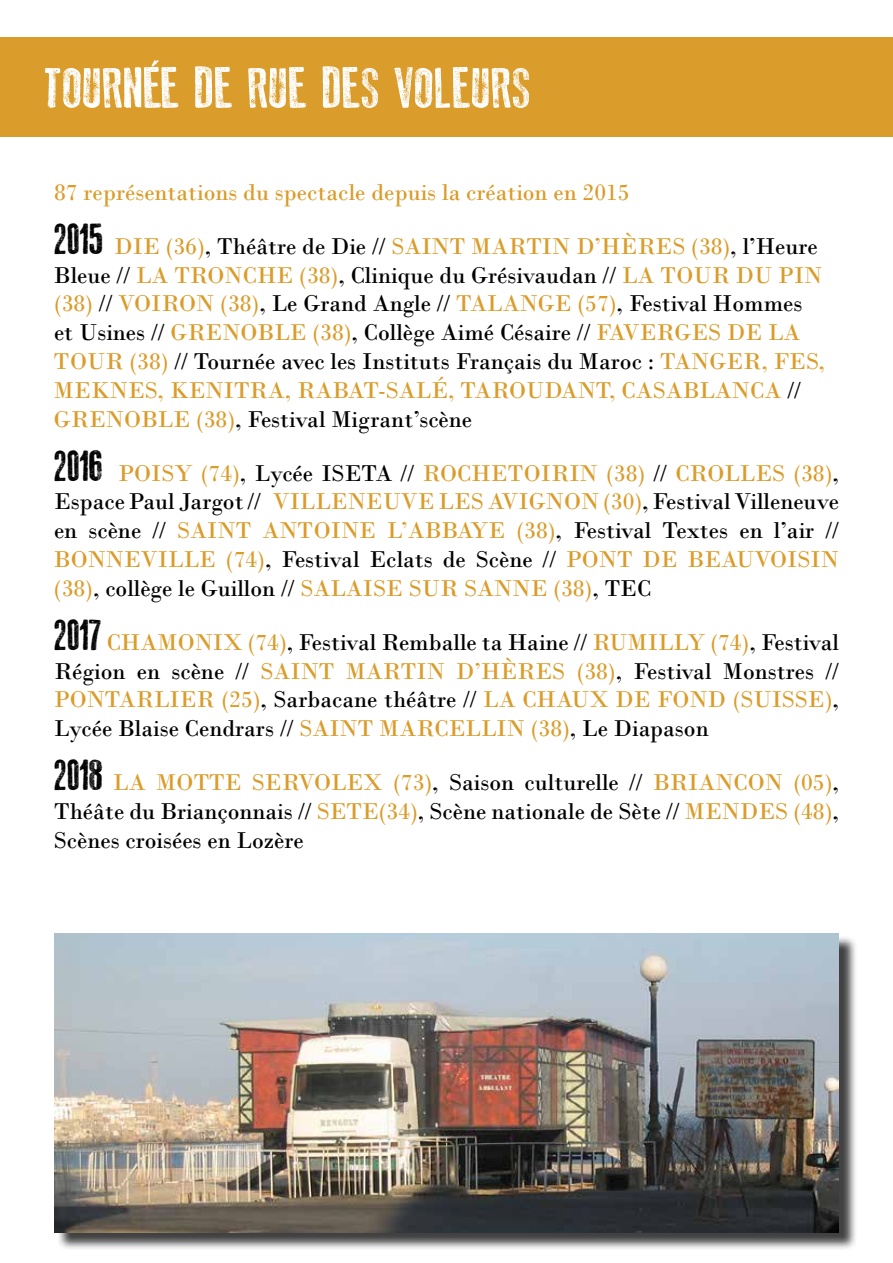
<style>
.page{position:relative;width:893px;height:1263px;background:#fff}
.page>*{position:absolute;margin:0;border:0;box-sizing:border-box;transform-origin:0 0}
.t1{font:57px "Old Press";color:#fff}
.t2{font:24px/28.8px "Bodoni";color:#000;text-align:justify}
.t3{font:24px "Bodoni";color:#da9c2a}
.s1{font-family:"Old Press";font-size:45px}
.s2{color:#da9c2a}
.s3{color:#000}
.s4{font-family:"Old Press";font-size:45px;color:#000}
</style>
<div class="page">
<div style="left:56px;top:935px;width:802px;height:316px;background:#000;opacity:.75"></div>
<img style="left:54px;top:933px;width:785px;height:299px">
<div style="left:0;top:37px;width:893px;height:99px;background:#da9c2a"></div>
<h1 class="t1" style="left:45px;top:56px;width:488px">TOURNÉE DE RUE DES VOLEURS</h1>
<p class="t3" style="left:54px;top:178px;width:577px">87 représentations du spectacle depuis la création en 2015</p>
<p class="t2" style="left:54px;top:232px;width:367px"><span class="s1">2015</span> <span class="s2">Die (36)</span>, Théâtre de Die // <span class="s2">Saint</span></p>
<p class="t3" style="left:471px;top:232px;width:37px">Martin</p>
<p class="t3" style="left:576px;top:232px;width:78px">d’Hères</p>
<p class="t2" style="left:691px;top:232px;width:128px"><span class="s2">(38)</span>, l’Heure</p>
<p class="t3" style="left:54px;top:261px;width:154px"><span class="s3">Bleue //</span> La Tronche</p>
<p class="t2" style="left:299px;top:261px;width:509px"><span class="s2">(38)</span>, Clinique du Grésivaudan // <span class="s2">La To ur d u Pin</span></p>
<p class="t3" style="left:54px;top:289px;width:97px">(38) <span class="s3">//</span> Voiron</p>
<p class="t2" style="left:220px;top:289px;width:268px"><span class="s2">(38)</span>, Le Grand Angle // <span class="s2">Talange</span></p>
<p class="t2" style="left:578px;top:289px;width:226px"><span class="s2">(57)</span>, Festival Hommes</p>
<p class="t2" style="left:54px;top:318px;width:151px">et Usines // <span class="s2">Grenoble</span></p>
<p class="t2" style="left:312px;top:318px;width:314px"><span class="s2">(38)</span>, Collège Aimé Césaire // <span class="s2">Faverges</span></p>
<p class="t3" style="left:727px;top:318px;width:58px">de la</p>
<p class="t2" style="left:54px;top:347px;width:639px"><span class="s2">To ur (38)</span> // Tournée avec les Instituts Français du Maroc : <span class="s2">Tanger</span></p>
<p class="t3" style="left:761px;top:347px;width:65px">, Fes,</p>
<p class="t3" style="left:54px;top:376px;width:38px">Meknes</p>
<p class="t3" style="left:158px;top:376px;width:49px">, Kenitra</p>
<p class="t3" style="left:285px;top:376px;width:48px">, Rabat</p>
<p class="t3" style="left:378px;top:376px;width:38px">-Salé</p>
<p class="t3" style="left:448px;top:376px;width:44px">, Taro</p>
<p class="t3" style="left:526px;top:376px;width:36px">udant</p>
<p class="t3" style="left:609px;top:376px;width:44px">, Casablanca</p>
<p class="t2" style="left:787px;top:376px;width:15px">//</p>
<p class="t3" style="left:54px;top:405px;width:35px">Grenoble</p>
<p class="t2" style="left:196px;top:405px;width:277px"><span class="s2">(38)</span>, Festival Migrant’scène</p>
<p class="t3" style="left:54px;top:459px;width:403px"><span class="s4">2016</span> Poisy (74)<span class="s3">, Lycée ISETA //</span> Rochetoirin</p>
<p class="t3" style="left:606px;top:459px;width:100px">(38) <span class="s3">//</span> Crolles</p>
<p class="t3" style="left:793px;top:459px;width:47px">(38)<span class="s3">,</span></p>
<p class="t2" style="left:54px;top:487px;width:252px">Espace Paul Jargot // <span class="s2">Villene</span></p>
<p class="t3" style="left:383px;top:487px;width:72px">uve les</p>
<p class="t3" style="left:488px;top:487px;width:31px">Avignon</p>
<p class="t2" style="left:603px;top:487px;width:237px"><span class="s2">(30)</span>, Festival Villeneuve</p>
<p class="t2" style="left:54px;top:516px;width:153px">en scène // <span class="s2">Saint</span></p>
<p class="t3" style="left:262px;top:516px;width:34px">Antoine</p>
<p class="t2" style="left:387px;top:516px;width:453px"><span class="s2">l’AbbAye (38)</span>, Festival Textes en l’air //</p>
<p class="t3" style="left:54px;top:545px;width:34px">Bonneville</p>
<p class="t2" style="left:226px;top:545px;width:374px"><span class="s2">(74)</span>, Festival Eclats de Scène // <span class="s2">Pont</span></p>
<p class="t3" style="left:643px;top:545px;width:127px">de Beauvoisin</p>
<p class="t2" style="left:54px;top:574px;width:276px"><span class="s2">(38)</span>, collège le Guillon // <span class="s2">Salaise</span></p>
<p class="t3" style="left:409px;top:574px;width:87px">sur Sanne</p>
<p class="t3" style="left:553px;top:574px;width:99px">(38)<span class="s3">, TEC</span></p>
<p class="t3" style="left:54px;top:628px;width:86px"><span class="s4">2017</span> Chamonix</p>
<p class="t2" style="left:248px;top:628px;width:396px"><span class="s2">(74)</span>, Festival Remballe ta Haine // <span class="s2">Rumill</span></p>
<p class="t2" style="left:687px;top:628px;width:153px"><span class="s2">y (74)</span>, Festival</p>
<p class="t2" style="left:54px;top:657px;width:236px">Région en scène // <span class="s2">Saint</span></p>
<p class="t3" style="left:346px;top:657px;width:37px">Martin</p>
<p class="t3" style="left:456px;top:657px;width:78px">d’Hères</p>
<p class="t2" style="left:577px;top:657px;width:264px"><span class="s2">(38)</span>, Festival Monstres //</p>
<p class="t3" style="left:54px;top:685px;width:33px">Pontarlier</p>
<p class="t3" style="left:221px;top:685px;width:564px">(25)<span class="s3">, Sarbacane théâtre //</span> LA CHAUX DE FOND (Suisse</p>
<p class="t3" style="left:825px;top:685px;width:16px">)<span class="s3">,</span></p>
<p class="t2" style="left:54px;top:714px;width:656px">Lycée Blaise Cendrars // <span class="s2">SAINT MARCELLIN (38)</span>, Le Diapason</p>
<p class="t3" style="left:54px;top:768px;width:120px"><span class="s4">2018</span> la motte</p>
<p class="t3" style="left:252px;top:768px;width:18px">servolex</p>
<p class="t2" style="left:393px;top:768px;width:277px"><span class="s2">(73)</span>, Saison culturelle // <span class="s2">briancon</span></p>
<p class="t2" style="left:54px;top:768px;width:786px;text-indent:739px"><span class="s2">(05)</span>, Théâte du Briançonnais // <span class="s2">SETE(34)</span>, Scène nationale de Sète // <span class="s2">MENDES (48)</span>, Scènes croisées en Lozère</p>
</div>
